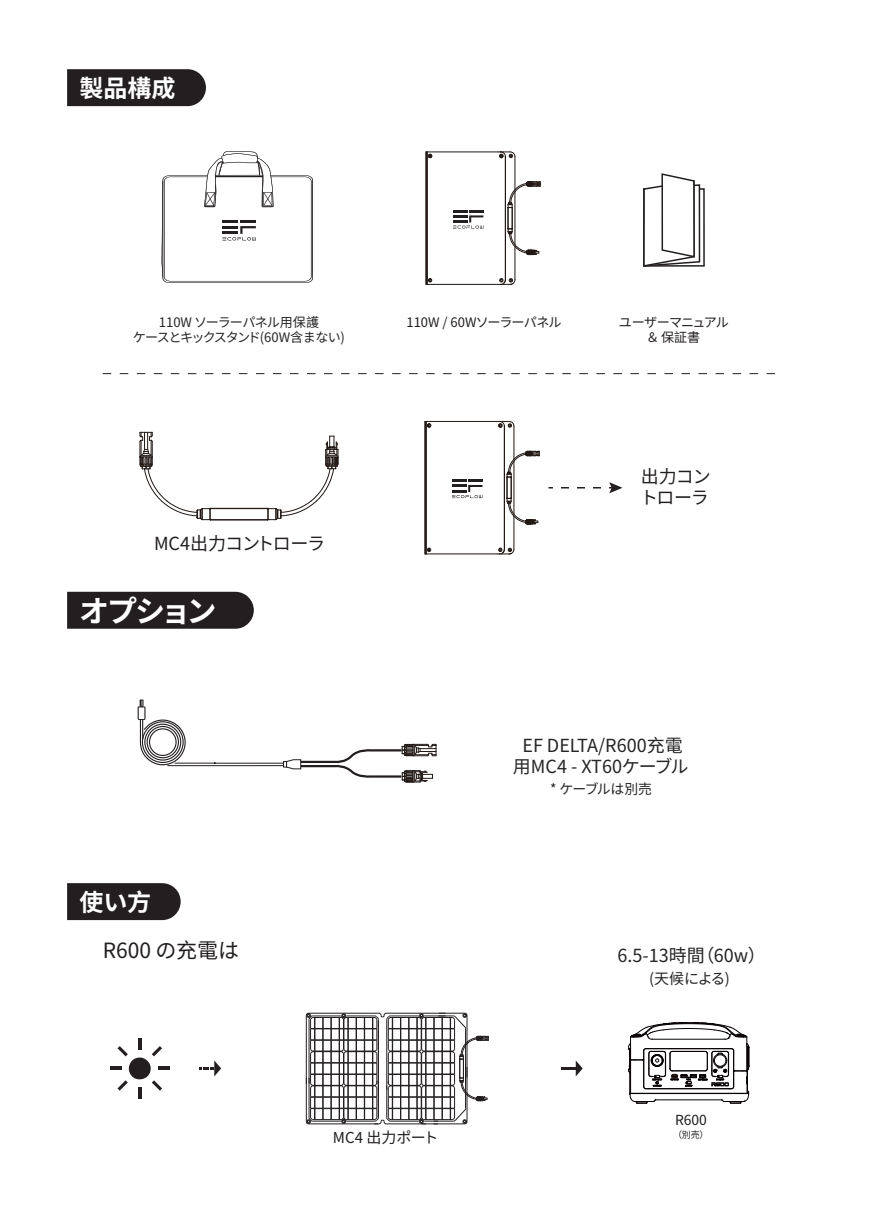
<style>
.page{position:relative;width:885px;height:1225px;background:#fff}
.page>*{position:absolute;margin:0;border:0;box-sizing:border-box;transform-origin:0 0}
.t1{font:700 30px "Source Han Sans CN";letter-spacing:-.105em;color:#fff}
.t2{font:700 24px "Source Han Sans CN";color:#fff}
.t3{font:21px "Source Han Sans CN";color:#231f20}
.t4{font:18px/21px "Source Han Sans CN";color:#262626;text-align:center}
.t5{font:18px/21px "Source Han Sans CN";letter-spacing:-.05em;color:#231f20}
.t6{font:15px "Source Han Sans CN";color:#231f20}
.t7{font:15px "Source Han Sans CN";letter-spacing:-.045em;color:#262626}
.t8{font:13.8px "Source Han Sans CN";letter-spacing:-.035em;color:#262626}
.t9{font:13.8px "Source Han Sans CN";color:#231f20}
.t10{font:13.2px/15.3px "Source Han Sans CN";letter-spacing:-.05em;color:#231f20;text-align:center}
.t11{font:13.2px "Source Han Sans CN";letter-spacing:-.09em;color:#262626}
.t12{font:13.2px "Source Han Sans CN";letter-spacing:-.03em;color:#262626}
.t13{font:9px "Source Han Sans CN";color:#231f20}
</style>
<div class="page">
<div style="left:67px;top:69px;width:139px;height:37px;background:#231f20"></div>
<div style="left:643px;top:188px;width:61px;height:79px;border:2px solid #231f20"></div>
<svg style="left:561px;top:482px;width:61px;height:11px"></svg>
<svg style="left:103px;top:373px;width:673px;height:1px"></svg>
<svg style="left:643px;top:173px;width:58px;height:94px"></svg>
<svg style="left:110px;top:1038px;width:60px;height:60px"></svg>
<svg style="left:200px;top:1060px;width:21px;height:16px"></svg>
<svg style="left:575px;top:1060px;width:7px;height:16px"></svg>
<hr style="left:561px;top:1067px;width:14px;height:3px;background:#231f20">
<hr style="left:210px;top:519px;width:57px;height:1px;background:#211814">
<hr style="left:210px;top:508px;width:57px;height:1px;background:#211814">
<svg style="left:266px;top:435px;width:73px;height:86px"></svg>
<svg style="left:139px;top:432px;width:72px;height:89px"></svg>
<svg style="left:67px;top:883px;width:114px;height:37px;background:#2c2829"></svg>
<svg style="left:138px;top:699px;width:298px;height:84px"></svg>
<div style="left:67px;top:592px;width:187px;height:37px;background:#231f20"></div>
<svg style="left:161px;top:151px;width:152px;height:132px"></svg>
<svg style="left:453px;top:210px;width:30px;height:19px"></svg>
<hr style="left:514px;top:157px;width:1px;height:33px;background:#211814">
<hr style="left:514px;top:247px;width:1px;height:33px;background:#211814">
<hr style="left:505px;top:157px;width:1px;height:123px;background:#211814">
<hr style="left:425px;top:152px;width:1px;height:132px;background:#211814">
<svg style="left:426px;top:151px;width:6px;height:8px"></svg>
<svg style="left:426px;top:278px;width:6px;height:7px"></svg>
<svg style="left:498px;top:277px;width:17px;height:8px"></svg>
<hr style="left:427px;top:151px;width:71px;height:1px;background:#211814">
<svg style="left:498px;top:151px;width:17px;height:7px"></svg>
<hr style="left:427px;top:284px;width:71px;height:1px;background:#211814">
<hr style="left:426px;top:152px;width:1px;height:132px;background:#211814">
<hr style="left:427px;top:152px;width:1px;height:132px;background:#211814">
<svg style="left:507px;top:181px;width:33px;height:74px"></svg>
<svg style="left:452px;top:480px;width:30px;height:18px"></svg>
<hr style="left:513px;top:426px;width:1px;height:33px;background:#211814">
<hr style="left:513px;top:516px;width:1px;height:33px;background:#211814">
<hr style="left:504px;top:426px;width:1px;height:123px;background:#211814">
<hr style="left:424px;top:421px;width:1px;height:133px;background:#211814">
<svg style="left:427px;top:423px;width:4px;height:5px"></svg>
<svg style="left:427px;top:547px;width:4px;height:5px"></svg>
<svg style="left:497px;top:547px;width:17px;height:7px"></svg>
<hr style="left:426px;top:421px;width:71px;height:1px;background:#211814">
<svg style="left:497px;top:421px;width:17px;height:7px"></svg>
<hr style="left:426px;top:553px;width:71px;height:1px;background:#211814">
<hr style="left:425px;top:421px;width:1px;height:133px;background:#211814">
<hr style="left:426px;top:421px;width:1px;height:133px;background:#211814">
<svg style="left:506px;top:450px;width:34px;height:75px"></svg>
<svg style="left:305px;top:1012px;width:184px;height:112px"></svg>
<svg style="left:628px;top:1022px;width:121px;height:82px"></svg>
<h2 class="t2" style="left:79px;top:74px;width:97px">製品構成</h2>
<p class="t12" style="left:159px;top:315px;width:162px">110W ソーラーパネル用保護</p>
<p class="t10" style="left:406px;top:315px;width:157px">110W / 60Wソーラーパネル</p>
<p class="t11" style="left:133px;top:330px;width:213px">ケースとキックスタンド(60W含まない)</p>
<p class="t5" style="left:154px;top:533px;width:172px">MC4出力コントローラ</p>
<h1 class="t1" style="left:79px;top:594px;width:139px">オプション</h1>
<p class="t10" style="left:618px;top:315px;width:111px">ユーザーマニュアル＆ 保証書</p>
<p class="t5" style="left:640px;top:466px;width:72px">出力コントローラ</p>
<h2 class="t2" style="left:79px;top:889px;width:73px">使い方</h2>
<p class="t3" style="left:103px;top:938px;width:138px">R600 の充電は</p>
<p class="t4" style="left:513px;top:735px;width:177px">EF DELTA/R600充電用MC4 - XT60ケーブル</p>
<p class="t8" style="left:550px;top:781px;width:103px">* ケーブルは別売</p>
<p class="t4" style="left:617px;top:945px;width:149px">6.5-13時間（60w）</p>
<p class="t7" style="left:649px;top:969px;width:82px">(天候による)</p>
<p class="t9" style="left:675px;top:1111px;width:33px">R600</p>
<p class="t6" style="left:333px;top:1129px;width:107px">MC4 出力ポート</p>
<p class="t13" style="left:673px;top:1129px;width:37px">（別売）</p>
</div>
